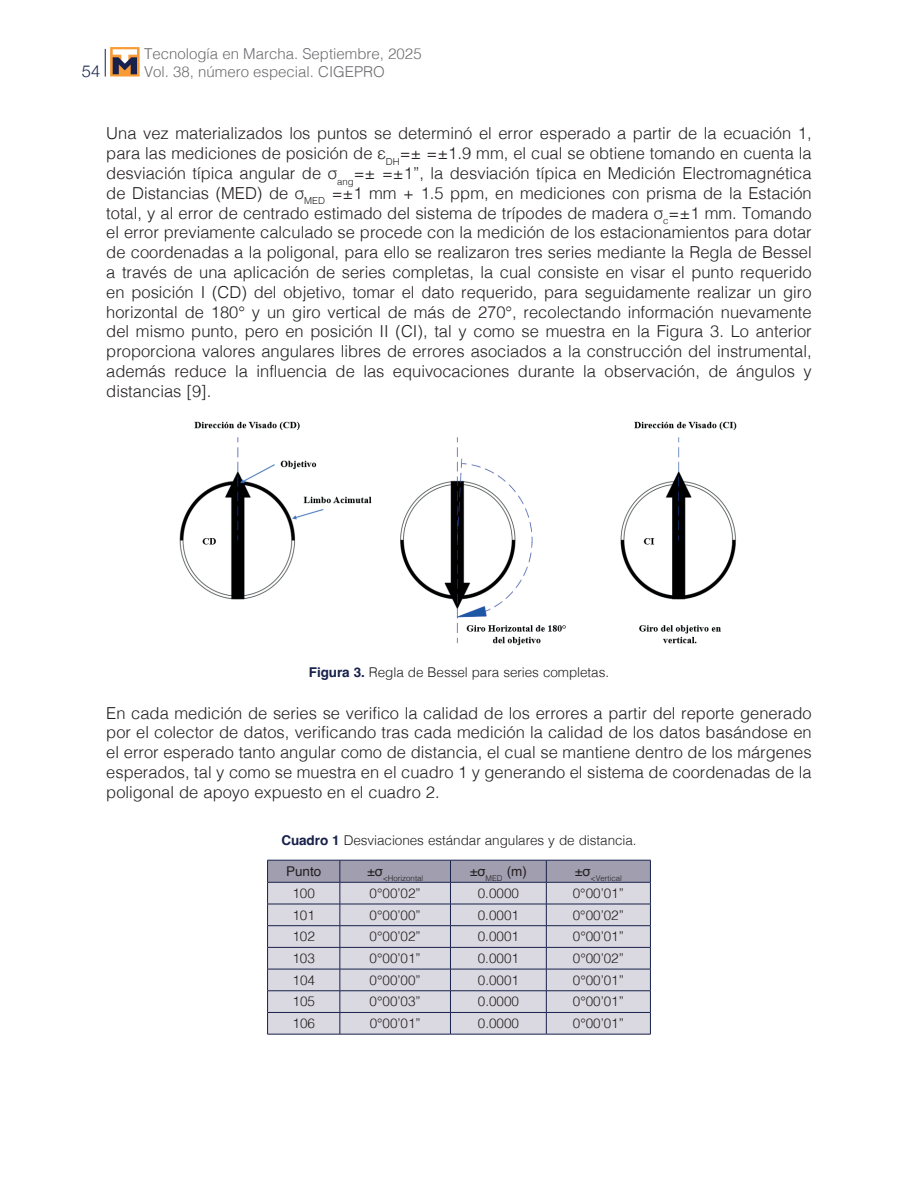
<style>
.page{position:relative;width:918px;height:1188px;background:#fff}
.page>*{position:absolute;margin:0;border:0;box-sizing:border-box;transform-origin:0 0}
.t1{font:300 16.5px/19.8px "Helvetica";color:#231f20;text-align:justify}
.t2{font:300 16.5px "Helvetica Neue";color:#17214b}
.t3{font:300 15px "Helvetica";color:#6c6d70}
.t4{font:300 13.5px "Helvetica";color:#231f20}
.t5{font:13.5px "Helvetica";color:#231f20}
.t6{font:300 7.8px "Helvetica";color:#231f20}
.s1{font-weight:700;color:#17214b}
</style>
<div class="page">
<svg style="left:105px;top:49px;width:1px;height:28px"></svg>
<svg style="left:110px;top:47px;width:30px;height:30px"></svg>
<svg style="left:113px;top:49px;width:24px;height:25px"></svg>
<img style="left:179px;top:421px;width:558px;height:225px">
<svg style="left:267px;top:860px;width:384px;height:174px"></svg>
<hr style="left:267px;top:1034px;width:73px;height:1px;background:#17214b">
<hr style="left:340px;top:1034px;width:110px;height:1px;background:#17214b">
<hr style="left:450px;top:1034px;width:96px;height:1px;background:#17214b">
<hr style="left:546px;top:1034px;width:105px;height:1px;background:#17214b">
<p class="t3" style="left:144px;top:40px;width:279px">Tecnología en Marcha. Septiembre, 2025</p>
<p class="t2" style="left:82px;top:57px;width:20px">54</p>
<p class="t3" style="left:144px;top:58px;width:242px">Vol. 38, número especial. CIGEPRO</p>
<p class="t1" style="left:106px;top:122px;width:707px">Una vez materializados los puntos se determinó el error esperado a partir de la ecuación 1, para las mediciones de posición de ε<sub>DH</sub>=± =±1.9 mm, el cual se obtiene tomando en cuenta la desviación típica angular de σ<sub>ang</sub>=± =±1”, la desviación típica en Medición Electromagnética de Distancias (MED) de σ<sub>MED</sub> =±1 mm + 1.5 ppm, en mediciones con prisma de la Estación total, y al error de centrado estimado del sistema de trípodes de madera σ<sub>c</sub>=±1 mm. Tomando el error previamente calculado se procede con la medición de los estacionamientos para dotar de coordenadas a la poligonal, para ello se realizaron tres series mediante la Regla de Bessel a través de una aplicación de series completas, la cual consiste en visar el punto requerido en posición I (CD) del objetivo, tomar el dato requerido, para seguidamente realizar un giro horizontal de 180° y un giro vertical de más de 270°, recolectando información nuevamente del mismo punto, pero en posición II (CI), tal y como se muestra en la Figura 3. Lo anterior proporciona valores angulares libres de errores asociados a la construcción del instrumental, además reduce la influencia de las equivocaciones durante la observación, de ángulos y distancias [9].</p>
<p class="t4" style="left:309px;top:661px;width:302px"><span class="s1">Figura 3.</span> Regla de Bessel para series completas.</p>
<p class="t1" style="left:106px;top:702px;width:707px">En cada medición de series se verifico la calidad de los errores a partir del reporte generado por el colector de datos, verificando tras cada medición la calidad de los datos basándose en el error esperado tanto angular como de distancia, el cual se mantiene dentro de los márgenes esperados, tal y como se muestra en el cuadro 1 y generando el sistema de coordenadas de la poligonal de apoyo expuesto en el cuadro 2.</p>
<p class="t4" style="left:281px;top:829px;width:357px"><span class="s1">Cuadro 1</span> Desviaciones estándar angulares y de distancia.</p>
<p class="t5" style="left:286px;top:861px;width:37px">Punto</p>
<p class="t6" style="left:367px;top:871px;width:58px"><sup>±σ</sup>&lt;Horizontal</p>
<p class="t5" style="left:470px;top:861px;width:59px">±σ<sub>MED</sub> (m)</p>
<p class="t6" style="left:575px;top:871px;width:49px"><sup>±σ</sup>&lt;Vertical</p>
<p class="t4" style="left:292px;top:882px;width:24px">100</p>
<p class="t4" style="left:370px;top:882px;width:53px">0°00’02”</p>
<p class="t4" style="left:478px;top:882px;width:43px">0.0000</p>
<p class="t4" style="left:573px;top:882px;width:53px">0°00’01”</p>
<p class="t4" style="left:292px;top:903px;width:24px">101</p>
<p class="t4" style="left:370px;top:903px;width:53px">0°00’00”</p>
<p class="t4" style="left:478px;top:903px;width:43px">0.0001</p>
<p class="t4" style="left:573px;top:903px;width:53px">0°00’02”</p>
<p class="t4" style="left:292px;top:925px;width:24px">102</p>
<p class="t4" style="left:370px;top:925px;width:53px">0°00’02”</p>
<p class="t4" style="left:478px;top:925px;width:43px">0.0001</p>
<p class="t4" style="left:573px;top:925px;width:53px">0°00’01”</p>
<p class="t4" style="left:292px;top:947px;width:24px">103</p>
<p class="t4" style="left:370px;top:947px;width:53px">0°00’01”</p>
<p class="t4" style="left:478px;top:947px;width:43px">0.0001</p>
<p class="t4" style="left:573px;top:947px;width:53px">0°00’02”</p>
<p class="t4" style="left:293px;top:968px;width:24px">104</p>
<p class="t4" style="left:370px;top:968px;width:53px">0°00’00”</p>
<p class="t4" style="left:478px;top:968px;width:43px">0.0001</p>
<p class="t4" style="left:573px;top:968px;width:53px">0°00’01”</p>
<p class="t4" style="left:293px;top:990px;width:24px">105</p>
<p class="t4" style="left:370px;top:990px;width:53px">0°00’03”</p>
<p class="t4" style="left:478px;top:990px;width:43px">0.0000</p>
<p class="t4" style="left:573px;top:990px;width:53px">0°00’01”</p>
<p class="t4" style="left:293px;top:1012px;width:24px">106</p>
<p class="t4" style="left:370px;top:1012px;width:53px">0°00’01”</p>
<p class="t4" style="left:478px;top:1012px;width:43px">0.0000</p>
<p class="t4" style="left:573px;top:1012px;width:53px">0°00’01”</p>
</div>
